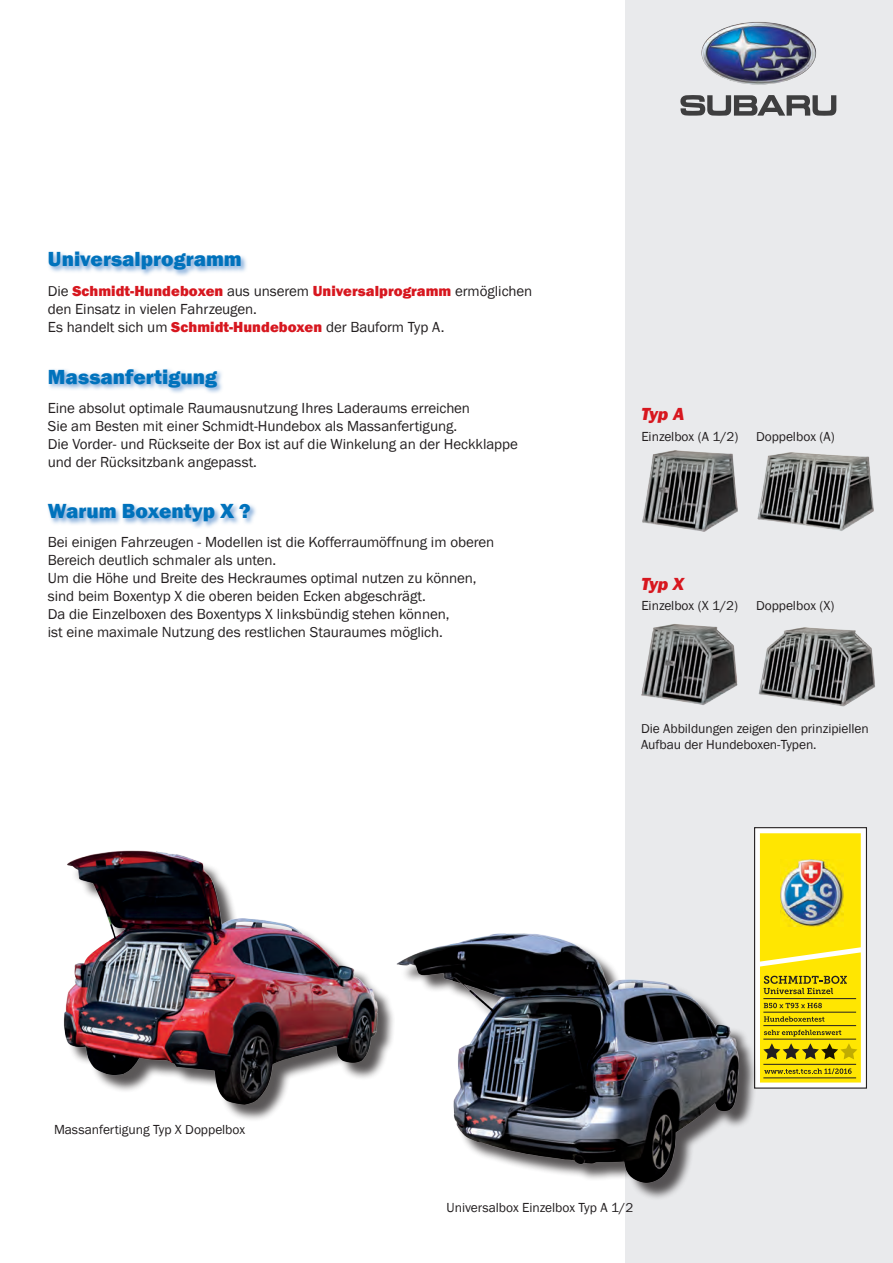
<style>
.page{position:relative;width:893px;height:1263px;background:#fff}
.page>*{position:absolute;margin:0;border:0;box-sizing:border-box;transform-origin:0 0}
.t1{font:800 21px "Franklin Gothic";color:#0072bc}
.t2{font:italic 800 18px "Franklin Gothic";letter-spacing:-.025em;color:#d7171f}
.t3{font:15px/18px "Franklin Gothic";letter-spacing:-.005em;color:#231f20}
.t4{font:13.5px/16.2px "Franklin Gothic";color:#231f20}
.s1{font-weight:800;color:#d7171f}
</style>
<div class="page">
<div style="left:626px;top:0;width:267px;height:1263px;background:#e9eaec"></div>
<img style="left:701px;top:22px;width:115px;height:62px">
<svg style="left:680px;top:95px;width:156px;height:21px"></svg>
<svg style="left:48px;top:252px;width:199px;height:24px"></svg>
<svg style="left:49px;top:369px;width:173px;height:24px"></svg>
<svg style="left:48px;top:504px;width:208px;height:24px"></svg>
<img style="left:642px;top:450px;width:96px;height:82px">
<img style="left:757px;top:452px;width:117px;height:79px">
<img style="left:641px;top:624px;width:97px;height:81px">
<img style="left:758px;top:627px;width:117px;height:80px">
<img style="left:63px;top:850px;width:330px;height:266px">
<div style="left:755px;top:828px;width:111px;height:260px;background:#fff"></div>
<div style="left:754px;top:827px;width:113px;height:262px;border:1px solid #231f20"></div>
<img style="left:760px;top:833px;width:101px;height:249px">
<div style="left:400px;top:936px;width:357px;height:265px;background:#231f20;opacity:.75"></div>
<img style="left:396px;top:885px;width:410px;height:305px">
<h1 class="t1" style="left:48px;top:247px;width:195px">Universalprogramm</h1>
<p class="t3" style="left:48px;top:282px;width:486px">Die <span class="s1">Schmidt-Hundeboxen</span> aus unserem <span class="s1">Universalprogramm</span> ermöglichen den Einsatz in vielen Fahrzeugen.<br>Es handelt sich um <span class="s1">Schmidt-Hundeboxen</span> der Bauform Typ A.</p>
<h1 class="t1" style="left:48px;top:365px;width:171px">Massanfertigung</h1>
<p class="t3" style="left:48px;top:399px;width:472px">Eine absolut optimale Raumausnutzung Ihres Laderaums erreichen<br>Sie am Besten mit einer Schmidt-Hundebox als Massanfertigung.<br>Die Vorder- und Rückseite der Box ist auf die Winkelung an der Heckklappe und der Rücksitzbank angepasst.</p>
<h1 class="t1" style="left:48px;top:499px;width:204px">Warum Boxentyp X ?</h1>
<p class="t3" style="left:48px;top:533px;width:448px">Bei einigen Fahrzeugen - Modellen ist die Kofferraumöffnung im oberen Bereich deutlich schmaler als unten.<br>Um die Höhe und Breite des Heckraumes optimal nutzen zu können, sind beim Boxentyp X die oberen beiden Ecken abgeschrägt.<br>Da die Einzelboxen des Boxentyps X linksbündig stehen können,<br>ist eine maximale Nutzung des restlichen Stauraumes möglich.</p>
<p class="t2" style="left:641px;top:403px;width:45px">Typ A</p>
<p class="t4" style="left:641px;top:429px;width:99px">Einzelbox (A 1/2)</p>
<p class="t4" style="left:756px;top:429px;width:80px">Doppelbox (A)</p>
<p class="t2" style="left:641px;top:573px;width:44px">Typ X</p>
<p class="t4" style="left:641px;top:598px;width:98px">Einzelbox (X 1/2)</p>
<p class="t4" style="left:756px;top:598px;width:80px">Doppelbox (X)</p>
<p class="t4" style="left:641px;top:720px;width:229px">Die Abbildungen zeigen den prinzipiellen<br>Aufbau der Hundeboxen-Typen.</p>
<p class="t4" style="left:54px;top:1121px;width:193px">Massanfertigung Typ X Doppelbox</p>
<p class="t4" style="left:447px;top:1199px;width:188px">Universalbox Einzelbox Typ A 1/2</p>
</div>
